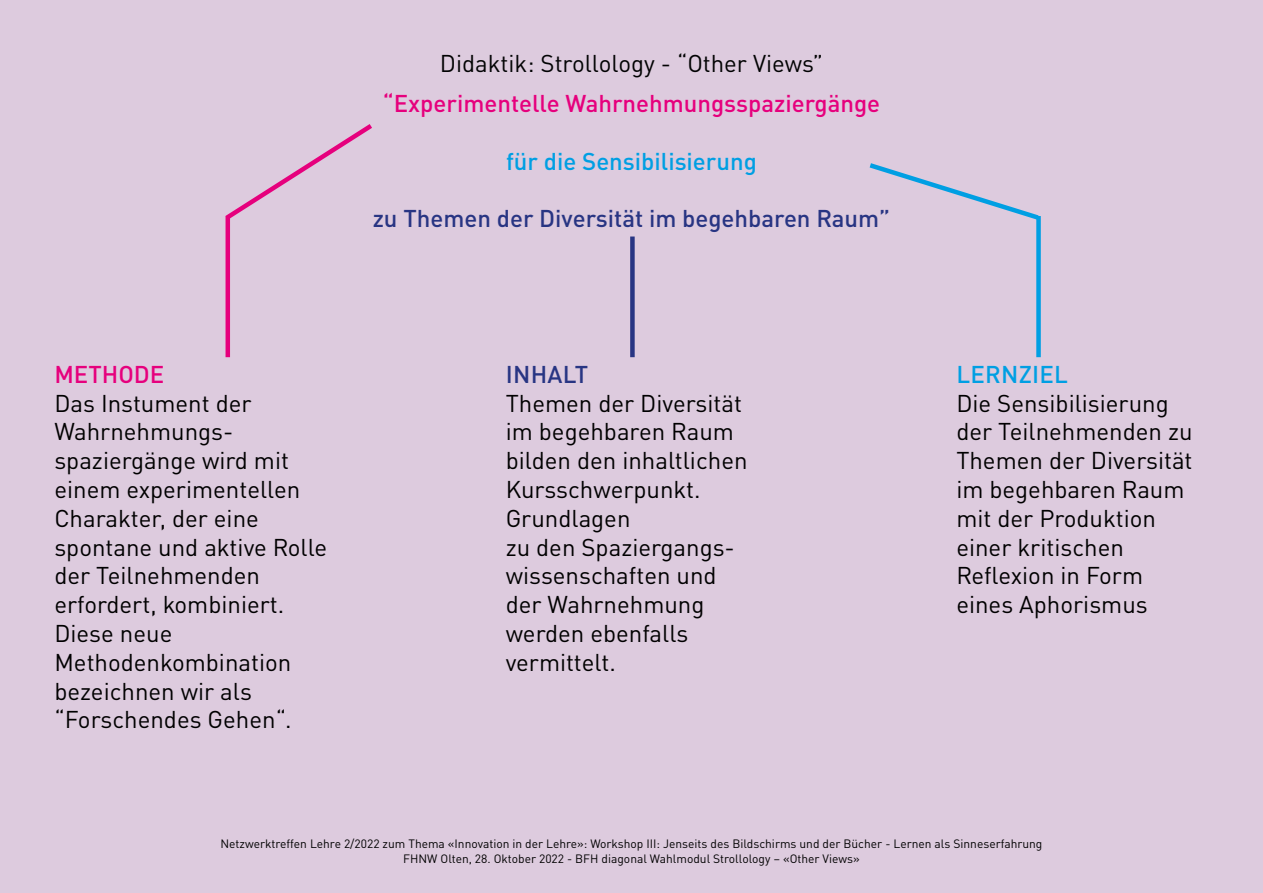
<style>
.page{position:relative;width:1263px;height:893px;background:#fff}
.page>*{position:absolute;margin:0;border:0;box-sizing:border-box;transform-origin:0 0}
.t1{font:24px/28.8px "DINOT";color:#000}
.t2{font:500 24px/39.6px "DINOT";color:#e6007d;text-align:center}
.t3{font:500 24px "DINOT";color:#283583}
.t4{font:500 24px "DINOT";color:#009fe3}
.t5{font:12px/14.4px "DINOT";color:#000;text-align:center}
.s1{font-weight:400;color:#010202}
.s2{font-weight:400;color:#020304}
</style>
<div class="page">
<div style="left:1px;top:0;width:1262px;height:893px;background:#ddcbde"></div>
<svg style="left:869px;top:163px;width:170px;height:57px"></svg>
<div style="left:630px;top:237px;width:5px;height:120px;background:#283583"></div>
<div style="left:1036px;top:216px;width:5px;height:141px;background:#009fe3"></div>
<svg style="left:225px;top:124px;width:147px;height:100px"></svg>
<hr style="left:226px;top:216px;width:4px;height:141px;background:#e6007d">
<p class="t2" style="left:383px;top:42px;width:499px"><span class="s1">Did</span><span class="s2">aktik: Stro</span><span class="s1">llology - “Other Views” </span>“Experimentelle Wahrnehmungsspaziergänge</p>
<p class="t4" style="left:506px;top:142px;width:252px">für die Sensibilisierung</p>
<p class="t3" style="left:373px;top:200px;width:519px">zu Themen der Diversität im begehbaren Raum”</p>
<p class="t2" style="left:54px;top:352px;width:111px">METHODE</p>
<p class="t1" style="left:54px;top:386px;width:274px">Das Instument der<br>Wahrnehmungs&shy;spaziergänge wird mit einem experimentellen<br>Charakter, der eine spontane und aktive Rolle der Teilnehmenden erfordert, kombiniert.<br>Diese neue<br>Methodenkombination bezeichnen wir als “Forschendes Gehen“.</p>
<p class="t3" style="left:506px;top:356px;width:84px">INHALT</p>
<p class="t1" style="left:506px;top:386px;width:243px">Themen der Diversität im begehbaren Raum bilden den inhaltlichen<br>Kursschwerpunkt.<br>Grundlagen<br>zu den Spaziergangs&shy;wissenschaften und der Wahrnehmung werden ebenfalls vermittelt.</p>
<p class="t4" style="left:956px;top:356px;width:113px">LERNZIEL</p>
<p class="t1" style="left:956px;top:386px;width:238px">Die Sensibilisierung der Teilnehmenden zu<br>Themen der Diversität im begehbaren Raum mit der Produktion einer kritischen<br>Reflexion in Form eines Aphorismus</p>
<p class="t5" style="left:220px;top:836px;width:823px">Netzwerktreffen Lehre 2/2022 zum Thema «Innovation in der Lehre»: Workshop III: Jenseits des Bildschirms und der Bücher - Lernen als Sinneserfahrung<br>FHNW Olten, 28. Oktober 2022 - BFH diagonal Wahlmodul Strollology – «Other Views»</p>
</div>
